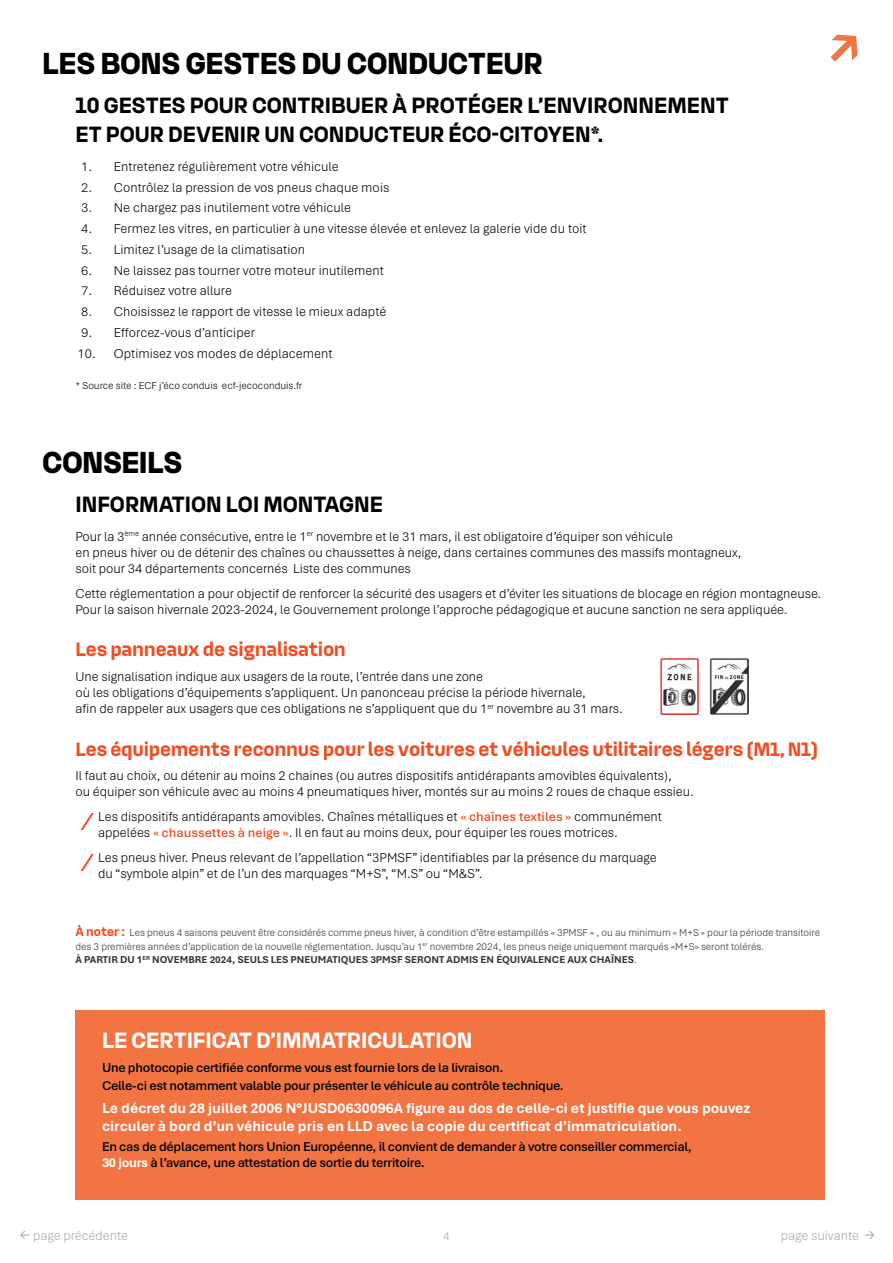
<style>
.page{position:relative;width:893px;height:1263px;background:#fff}
.page>*{position:absolute;margin:0;border:0;box-sizing:border-box;transform-origin:0 0}
.t1{font:700 64.5px "Aptos";color:#f37443}
.t2{font:33px "MBLZ Title";letter-spacing:.005em;color:#000}
.t3{font:700 24px/28.8px "MBLZ";color:#000}
.t4{font:700 24px "MBLZ";color:#fff}
.t5{font:700 21px "MBLZ";letter-spacing:-.01em;color:#f04e23}
.t6{font:700 15px/18px "Aptos";color:#fff}
.t7{font:300 13.5px/16.2px "Aptos";color:#000}
.t8{font:600 13.5px/18px "Aptos";letter-spacing:-.02em;color:#000}
.t9{font:300 13.5px "Aptos";color:#a7a9ac}
.t10{font:300 12px "Aptos";color:#a7a9ac}
.t11{font:300 10.5px/13.5px "Aptos";color:#333}
.t12{font:300 10.5px "Aptos";color:#000}
.s1{font-weight:600;color:#f04e23}
.s2{font-family:"MBLZ";font-weight:700;font-size:13.5px;color:#f04e23}
.s3{font-weight:700}
.s4{font-weight:700;color:#fff}
.s5{font-size:18px}
</style>
<div class="page">
<div style="left:75px;top:1010px;width:749px;height:189px;background:#f37443"></div>
<svg style="left:80px;top:813px;width:14px;height:17px"></svg>
<svg style="left:80px;top:854px;width:14px;height:17px"></svg>
<img style="left:661px;top:658px;width:87px;height:57px">
<h2 class="t2" style="left:43px;top:47px;width:502px">LES BONS GESTES DU CONDUCTEUR</h2>
<h3 class="t3" style="left:75px;top:90px;width:655px">10 GESTES POUR CONTRIBUER À PROTÉGER L’ENVIRONNEMENT<br>ET POUR DEVENIR UN CONDUCTEUR ÉCO-CITOYEN*.</h3>
<p class="t7" style="left:81px;top:158px;width:259px">1. Entretenez régulièrement votre véhicule</p>
<p class="t7" style="left:81px;top:179px;width:310px">2. Contrôlez la pression de vos pneus chaque mois</p>
<p class="t7" style="left:81px;top:199px;width:271px">3. Ne chargez pas inutilement votre véhicule</p>
<p class="t7" style="left:81px;top:220px;width:507px">4. Fermez les vitres, en particulier à une vitesse élevée et enlevez la galerie vide du toit</p>
<p class="t7" style="left:81px;top:241px;width:225px">5. Limitez l’usage de la climatisation</p>
<p class="t7" style="left:81px;top:262px;width:304px">6. Ne laissez pas tourner votre moteur inutilement</p>
<p class="t7" style="left:81px;top:282px;width:152px">7. Réduisez votre allure</p>
<p class="t7" style="left:81px;top:303px;width:307px">8. Choisissez le rapport de vitesse le mieux adapté</p>
<p class="t7" style="left:81px;top:324px;width:175px">9. Efforcez-vous d’anticiper</p>
<p class="t7" style="left:78px;top:345px;width:257px">10. Optimisez vos modes de déplacement</p>
<p class="t12" style="left:75px;top:378px;width:228px">* Source site : ECF j’éco conduis ecf-jecoconduis.fr</p>
<h1 class="t1" style="left:825px;top:4px;width:40px">↗</h1>
<h2 class="t2" style="left:43px;top:446px;width:141px">CONSEILS</h2>
<h3 class="t3" style="left:75px;top:489px;width:309px">INFORMATION LOI MONTAGNE</h3>
<p class="t7" style="left:75px;top:528px;width:668px">Pour la 3<sup>ème</sup> année consécutive, entre le 1<sup>er</sup> novembre et le 31 mars, il est obligatoire d’équiper son véhicule<br>en pneus hiver ou de détenir des chaînes ou chaussettes à neige, dans certaines communes des massifs montagneux, soit pour 34 départements concernés Liste des communes</p>
<p class="t7" style="left:75px;top:585px;width:747px">Cette réglementation a pour objectif de renforcer la sécurité des usagers et d’éviter les situations de blocage en région montagneuse.<br>Pour la saison hivernale 2023-2024, le Gouvernement prolonge l’approche pédagogique et aucune sanction ne sera appliquée.</p>
<h3 class="t5" style="left:75px;top:638px;width:272px">Les panneaux de signalisation</h3>
<p class="t7" style="left:75px;top:668px;width:549px">Une signalisation indique aux usagers de la route, l’entrée dans une zone<br>où les obligations d’équipements s’appliquent. Un panonceau précise la période hivernale,<br>afin de rappeler aux usagers que ces obligations ne s’appliquent que du 1<sup>er</sup> novembre au 31 mars.</p>
<h3 class="t5" style="left:75px;top:737px;width:744px">Les équipements reconnus pour les voitures et véhicules utilitaires légers (M1, N1)</h3>
<p class="t7" style="left:75px;top:767px;width:620px">Il faut au choix, ou détenir au moins 2 chaines (ou autres dispositifs antidérapants amovibles équivalents),<br>ou équiper son véhicule avec au moins 4 pneumatiques hiver, montés sur au moins 2 roues de chaque essieu.</p>
<p class="t7" style="left:98px;top:808px;width:565px">Les dispositifs antidérapants amovibles. Chaînes métalliques et <span class="s1">« chaînes textiles »</span> communément appelées <span class="s1">« chaussettes à neige »</span>. Il en faut au moins deux, pour équiper les roues motrices.</p>
<p class="t7" style="left:98px;top:849px;width:560px">Les pneus hiver. Pneus relevant de l’appellation “3PMSF” identifiables par la présence du marquage du “symbole alpin” et de l’un des marquages “M+S”, “M.S” ou “M&amp;S”.</p>
<p class="t11" style="left:75px;top:925px;width:746px"><span class="s2">À noter :</span> Les pneus 4 saisons peuvent être considérés comme pneus hiver, à condition d’être estampillés « 3PMSF » , ou au minimum « M+S » pour la période transitoire des 3 premières années d’application de la nouvelle réglementation. Jusqu’au 1<sup>er</sup> novembre 2024, les pneus neige uniquement marqués «M+S» seront tolérés.<br><span class="s3">À PARTIR DU 1</span><sup>ER</sup> <span class="s3">NOVEMBRE 2024, SEULS LES PNEUMATIQUES 3PMSF SERONT ADMIS EN ÉQUIVALENCE AUX CHAÎNES</span>.</p>
<h3 class="t4" style="left:102px;top:1027px;width:372px">LE CERTIFICAT D’IMMATRICULATION</h3>
<p class="t8" style="left:102px;top:1058px;width:463px">Une photocopie certifiée conforme vous est fournie lors de la livraison.<br>Celle-ci est notamment valable pour présenter le véhicule au contrôle technique.</p>
<p class="t6" style="left:102px;top:1098px;width:650px">Le décret du 28 juillet 2006 N°JUSD0630096A figure au dos de celle-ci et justifie que vous pouvez circuler à bord d’un véhicule pris en LLD avec la copie du certificat d’immatriculation.</p>
<p class="t8" style="left:102px;top:1138px;width:591px;line-height:16.2px">En cas de déplacement hors Union Européenne, il convient de demander à votre conseiller commercial,<br><span class="s4">30 jours</span> à l’avance, une attestation de sortie du territoire.</p>
<p class="t9" style="left:19px;top:1226px;width:110px"><span class="s5">←</span> page précédente</p>
<p class="t10" style="left:443px;top:1228px;width:8px">4</p>
<p class="t9" style="left:781px;top:1226px;width:96px">page suivante <span class="s5">→</span></p>
</div>
